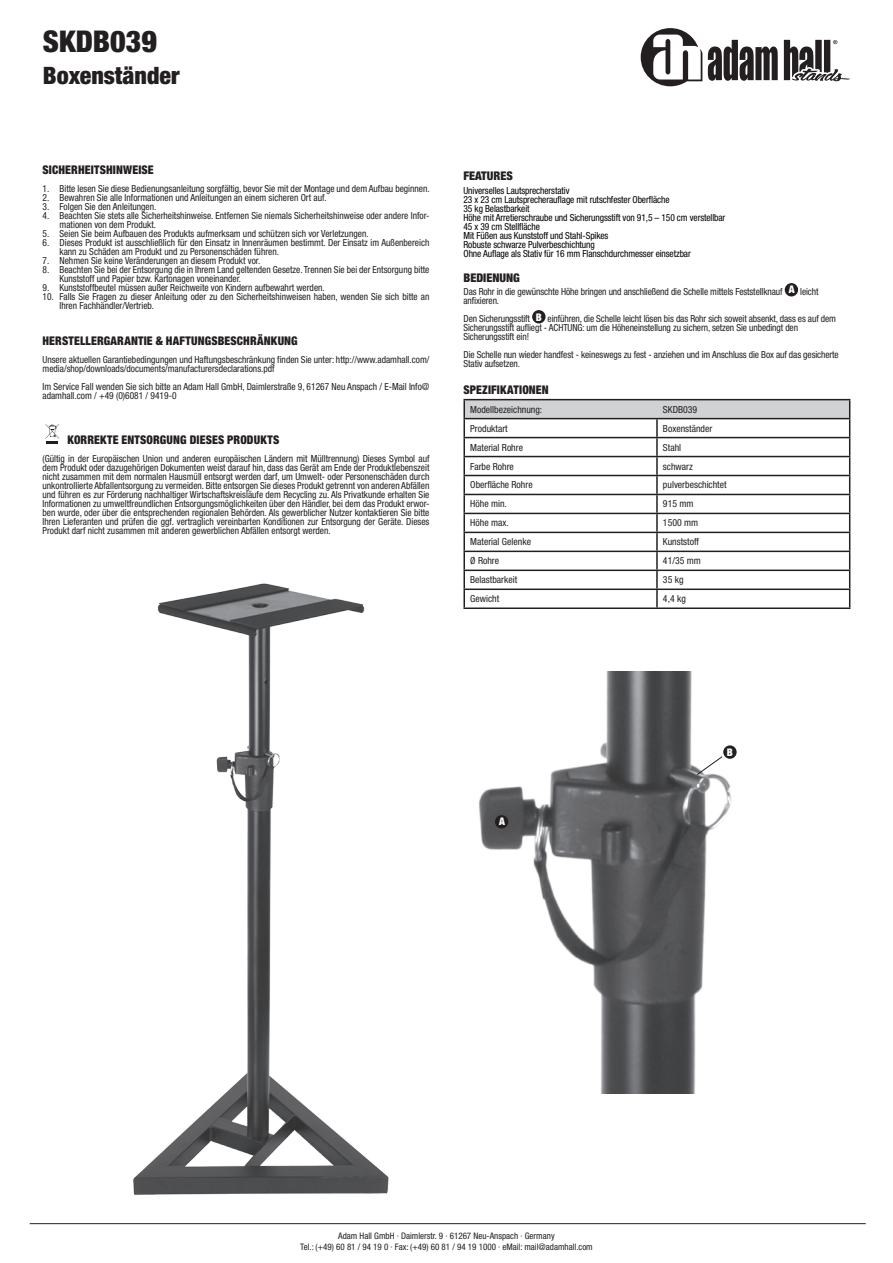
<style>
.page{position:relative;width:893px;height:1263px;background:#fff}
.page>*{position:absolute;margin:0;border:0;box-sizing:border-box;transform-origin:0 0}
.t1{font:900 condensed 30px "Helvetica Neue LT Pro";color:#231f20}
.t2{font:900 condensed 24px "Helvetica Neue LT Pro";color:#231f20}
.t3{font:900 condensed 12px "Helvetica Neue LT Pro";letter-spacing:.015em;color:#231f20}
.t4{font:900 condensed 12px "Helvetica Neue LT Std";color:#231f20}
.t5{font:900 condensed 10.5px "Helvetica Neue LT Pro";color:#fff}
.t6{font:condensed 9.75px/9px "Helvetica Neue LT Pro";color:#231f20}
.t7{font:condensed 9.75px/9px "Helvetica Neue LT Std";letter-spacing:-.01em;color:#231f20}
.t8{font:condensed 9.75px/9px "Helvetica Neue LT Std";letter-spacing:-.01em;color:#000001}
.t9{font:condensed 9px/10.8px "Helvetica Neue LT Pro";color:#231f20;text-align:center}
</style>
<div class="page">
<img style="left:580px;top:671px;width:156px;height:423px">
<hr style="left:30px;top:1223px;width:836px;height:1px;background:#231f20">
<svg style="left:708px;top:40px;width:70px;height:41px"></svg>
<svg style="left:784px;top:40px;width:66px;height:41px"></svg>
<svg style="left:641px;top:28px;width:61px;height:58px"></svg>
<svg style="left:46px;top:424px;width:13px;height:20px"></svg>
<div style="left:785px;top:283px;width:13px;height:13px;background:#231f20;border-radius:50%"></div>
<div style="left:532px;top:310px;width:14px;height:13px;background:#231f20;border-radius:50%"></div>
<hr style="left:463px;top:607px;width:194px;height:2px;background:#231f20">
<hr style="left:657px;top:607px;width:193px;height:2px;background:#231f20">
<hr style="left:463px;top:399px;width:194px;height:1px;background:#231f20">
<hr style="left:657px;top:399px;width:193px;height:1px;background:#231f20">
<svg style="left:463px;top:400px;width:387px;height:207px"></svg>
<hr style="left:463px;top:418px;width:194px;height:1px;background:#231f20">
<hr style="left:657px;top:418px;width:193px;height:1px;background:#231f20">
<img style="left:29px;top:561px;width:551px;height:663px">
<div style="left:495px;top:815px;width:13px;height:13px;background:#231f20;border-radius:50%"></div>
<div style="left:723px;top:745px;width:14px;height:14px;background:#231f20;border-radius:50%"></div>
<svg style="left:696px;top:756px;width:27px;height:20px"></svg>
<h1 class="t1" style="left:43px;top:24px;width:116px">SKDB039</h1>
<h2 class="t2" style="left:43px;top:61px;width:138px">Boxenständer</h2>
<p class="t3" style="left:43px;top:162px;width:113px">SICHERHEITSHINWEISE</p>
<p class="t6" style="left:43px;top:184px;width:389px">1. Bitte lesen Sie diese Bedienungsanleitung sorgfältig, bevor Sie mit der Montage und dem Aufbau beginnen.</p>
<p class="t6" style="left:43px;top:193px;width:286px">2. Bewahren Sie alle Informationen und Anleitungen an einem sicheren Ort auf.</p>
<p class="t6" style="left:43px;top:202px;width:115px">3. Folgen Sie den Anleitungen.</p>
<p class="t6" style="left:60px;top:211px;width:371px;text-indent:-17px">4. Beachten Sie stets alle Sicherheitshinweise. Entfernen Sie niemals Sicherheitshinweise oder andere Infor&shy;mationen von dem Produkt.</p>
<p class="t6" style="left:43px;top:229px;width:328px">5. Seien Sie beim Aufbauen des Produkts aufmerksam und schützen sich vor Verletzungen.</p>
<p class="t6" style="left:60px;top:238px;width:371px;text-indent:-17px">6. Dieses Produkt ist ausschließlich für den Einsatz in Innenräumen bestimmt. Der Einsatz im Außenbereich kann zu Schäden am Produkt und zu Personenschäden führen.</p>
<p class="t6" style="left:43px;top:256px;width:219px">7. Nehmen Sie keine Veränderungen an diesem Produkt vor.</p>
<p class="t6" style="left:60px;top:265px;width:371px;text-indent:-17px">8. Beachten Sie bei der Entsorgung die in Ihrem Land geltenden Gesetze. Trennen Sie bei der Entsorgung bitte<br>Kunststoff und Papier bzw. Kartonagen voneinander.</p>
<p class="t6" style="left:43px;top:283px;width:284px">9. Kunststoffbeutel müssen außer Reichweite von Kindern aufbewahrt werden.</p>
<p class="t6" style="left:60px;top:292px;width:371px;text-indent:-17px">10. Falls Sie Fragen zu dieser Anleitung oder zu den Sicherheitshinweisen haben, wenden Sie sich bitte an<br>Ihren Fachhändler/Vertrieb.</p>
<p class="t3" style="left:43px;top:333px;width:257px">HERSTELLERGARANTIE &amp; HAFTUNGSBESCHRÄNKUNG</p>
<p class="t6" style="left:43px;top:355px;width:388px">Unsere aktuellen Garantiebedingungen und Haftungsbeschränkung finden Sie unter: http://www.adamhall.com/ media/shop/downloads/documents/manufacturersdeclarations.pdf</p>
<p class="t6" style="left:43px;top:382px;width:388px">Im Service Fall wenden Sie sich bitte an Adam Hall GmbH, Daimlerstraße 9, 61267 Neu Anspach / E-Mail Info@ adamhall.com / +49 (0)6081 / 9419-0</p>
<p class="t3" style="left:68px;top:432px;width:213px">KORREKTE ENTSORGUNG DIESES PRODUKTS</p>
<p class="t6" style="left:43px;top:454px;width:388px;text-align:justify">(Gültig in der Europäischen Union und anderen europäischen Ländern mit Mülltrennung) Dieses Symbol auf dem Produkt oder dazugehörigen Dokumenten weist darauf hin, dass das Gerät am Ende der Produktlebenszeit nicht zusammen mit dem normalen Hausmüll entsorgt werden darf, um Umwelt- oder Personenschäden durch unkontrollierte Abfallentsorgung zu vermeiden. Bitte entsorgen Sie dieses Produkt getrennt von anderen Abfällen und führen es zur Förderung nachhaltiger Wirtschaftskreisläufe dem Recycling zu. Als Privatkunde erhalten Sie Informationen zu umweltfreundlichen Entsorgungsmöglichkeiten über den Händler, bei dem das Produkt erwor&shy;ben wurde, oder über die entsprechenden regionalen Behörden. Als gewerblicher Nutzer kontaktieren Sie bitte Ihren Lieferanten und prüfen die ggf. vertraglich vereinbarten Konditionen zur Entsorgung der Geräte. Dieses Produkt darf nicht zusammen mit anderen gewerblichen Abfällen entsorgt werden.</p>
<p class="t4" style="left:463px;top:169px;width:51px">FEATURES</p>
<p class="t8" style="left:463px;top:186px;width:263px">Universelles Lautsprecherstativ<br>23 x 23 cm Lautsprecherauflage mit rutschfester Oberfläche<br>35 kg Belastbarkeit<br>Höhe mit Arretierschraube und Sicherungsstift von 91,5 – 150 cm verstellbar 45 x 39 cm Stellfläche<br>Mit Füßen aus Kunststoff und Stahl-Spikes<br>Robuste schwarze Pulverbeschichtung<br>Ohne Auflage als Stativ für 16 mm Flanschdurchmesser einsetzbar</p>
<p class="t4" style="left:463px;top:270px;width:58px">BEDIENUNG</p>
<p class="t7" style="left:463px;top:287px;width:357px">Das Rohr in die gewünschte Höhe bringen und anschließend die Schelle mittels Feststellknauf <sup>A</sup> leicht anfixieren.</p>
<p class="t7" style="left:463px;top:314px;width:374px">Den Sicherungsstift <sup>B</sup> einführen, die Schelle leicht lösen bis das Rohr sich soweit absenkt, dass es auf dem<br>Sicherungsstift aufliegt - ACHTUNG: um die Höheneinstellung zu sichern, setzen Sie unbedingt den<br>Sicherungsstift ein!</p>
<p class="t7" style="left:463px;top:350px;width:377px">Die Schelle nun wieder handfest - keineswegs zu fest - anziehen und im Anschluss die Box auf das gesicherte<br>Stativ aufsetzen.</p>
<p class="t3" style="left:463px;top:383px;width:87px">SPEZIFIKATIONEN</p>
<p class="t6" style="left:470px;top:405px;width:74px">Modellbezeichnung:</p>
<p class="t6" style="left:663px;top:405px;width:36px">SKDB039</p>
<p class="t6" style="left:470px;top:423px;width:39px">Produktart</p>
<p class="t6" style="left:663px;top:423px;width:51px">Boxenständer</p>
<p class="t6" style="left:470px;top:442px;width:54px">Material Rohre</p>
<p class="t6" style="left:663px;top:442px;width:20px">Stahl</p>
<p class="t6" style="left:470px;top:461px;width:45px">Farbe Rohre</p>
<p class="t6" style="left:663px;top:461px;width:31px">schwarz</p>
<p class="t6" style="left:470px;top:480px;width:64px">Oberfläche Rohre</p>
<p class="t6" style="left:663px;top:480px;width:65px">pulverbeschichtet</p>
<p class="t6" style="left:470px;top:499px;width:38px">Höhe min.</p>
<p class="t6" style="left:663px;top:499px;width:32px">915 mm</p>
<p class="t6" style="left:470px;top:518px;width:40px">Höhe max.</p>
<p class="t6" style="left:663px;top:518px;width:37px">1500 mm</p>
<p class="t6" style="left:470px;top:537px;width:62px">Material Gelenke</p>
<p class="t6" style="left:663px;top:537px;width:38px">Kunststoff</p>
<p class="t6" style="left:470px;top:556px;width:30px">Ø Rohre</p>
<p class="t6" style="left:663px;top:556px;width:39px">41/35 mm</p>
<p class="t6" style="left:470px;top:575px;width:49px">Belastbarkeit</p>
<p class="t6" style="left:663px;top:575px;width:22px">35 kg</p>
<p class="t6" style="left:470px;top:594px;width:31px">Gewicht</p>
<p class="t6" style="left:663px;top:594px;width:24px">4,4 kg</p>
<p class="t5" style="left:499px;top:815px;width:7px">A</p>
<p class="t5" style="left:727px;top:746px;width:8px">B</p>
<p class="t9" style="left:300px;top:1230px;width:294px">Adam Hall GmbH · Daimlerstr. 9 · 61267 Neu-Anspach · Germany<br>Tel.: (+49) 60 81 / 94 19 0 · Fax: (+49) 60 81 / 94 19 1000 · eMail: mail@adamhall.com</p>
</div>
